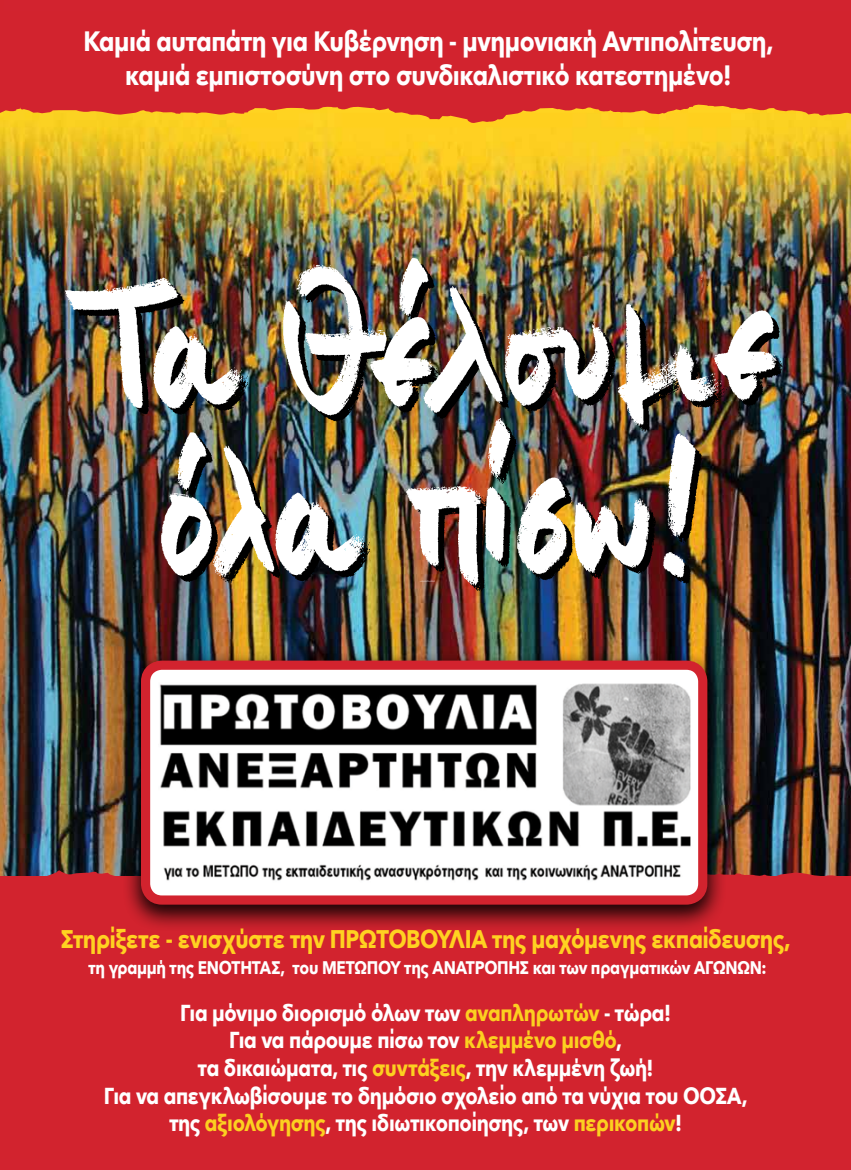
<style>
.page{position:relative;width:851px;height:1170px;background:#fff}
.page>*{position:absolute;margin:0;border:0;box-sizing:border-box;transform-origin:0 0}
.t1{font:700 27.88px/33.5px "Avenir Next";letter-spacing:-.015em;color:#fff;text-align:center;scale:.85 1}
.t2{font:700 25.5px "Avenir Next";letter-spacing:-.02em;color:#ffd221;scale:.85 1}
.t3{font:700 23px/27.6px "Avenir Next";letter-spacing:-.015em;color:#fff;text-align:center;scale:.85 1}
.t4{font:700 18.25px "Avenir Next";letter-spacing:-.015em;color:#fff;scale:.85 1}
.s1{color:#fcd020}
</style>
<div class="page">
<img style="left:0;top:135px;width:850px;height:728px">
<div style="left:0;top:876px;width:850px;height:293px;background:#d2232e"></div>
<div style="left:0;top:0;width:850px;height:96px;background:#d2232e"></div>
<img style="left:62px;top:244px;width:727px;height:367px">
<img style="left:56px;top:238px;width:727px;height:367px">
<svg style="left:419px;top:580px;width:16px;height:1px"></svg>
<img style="left:0;top:863px;width:850px;height:13px">
<div style="left:122px;top:650px;width:604px;height:282px;background:#000;opacity:.9"></div>
<img style="left:151px;top:670px;width:546px;height:224px">
<div style="left:141px;top:660px;width:566px;height:244px;border:9px solid #d2232e;border-radius:16px"></div>
<svg style="left:0;top:96px;width:850px;height:39px;background:#eb8b26"></svg>
<hr style="left:0;top:0;width:4px;height:109px;background:#d2232e">
<p class="t1" style="left:83px;top:24px;width:813px">Καμιά αυταπάτη για Κυβέρνηση - μνημονιακή Αντιπολίτευση, καμιά εμπιστοσύνη στο συνδικαλιστικό κατεστημένο!</p>
<p class="t2" style="left:61px;top:916px;width:860px">Στηρίξετε - ενισχύστε την ΠΡΩΤΟΒΟΥΛΙΑ της μαχόμενης εκπαίδευσης,</p>
<p class="t4" style="left:88px;top:951px;width:799px">τη γραμμή της ΕΝΟΤΗΤΑΣ, του ΜΕΤΩΠΟΥ της ΑΝΑΤΡΟΠΗΣ και των πραγματικών ΑΓΩΝΩΝ:</p>
<p class="t3" style="left:104px;top:998px;width:758px">Για μόνιμο διορισμό όλων των <span class="s1">αναπληρωτών</span> - τώρα!<br>Για να πάρουμε πίσω τον <span class="s1">κλεμμένο μισθό</span>,<br>τα δικαιώματα, τις <span class="s1">συντάξεις</span>, την κλεμμένη ζωή!<br>Για να απεγκλωβίσουμε το δημόσιο σχολείο από τα νύχια του ΟΟΣΑ, της <span class="s1">αξιολόγησης</span>, της ιδιωτικοποίησης, των <span class="s1">περικοπών</span>!</p>
</div>
